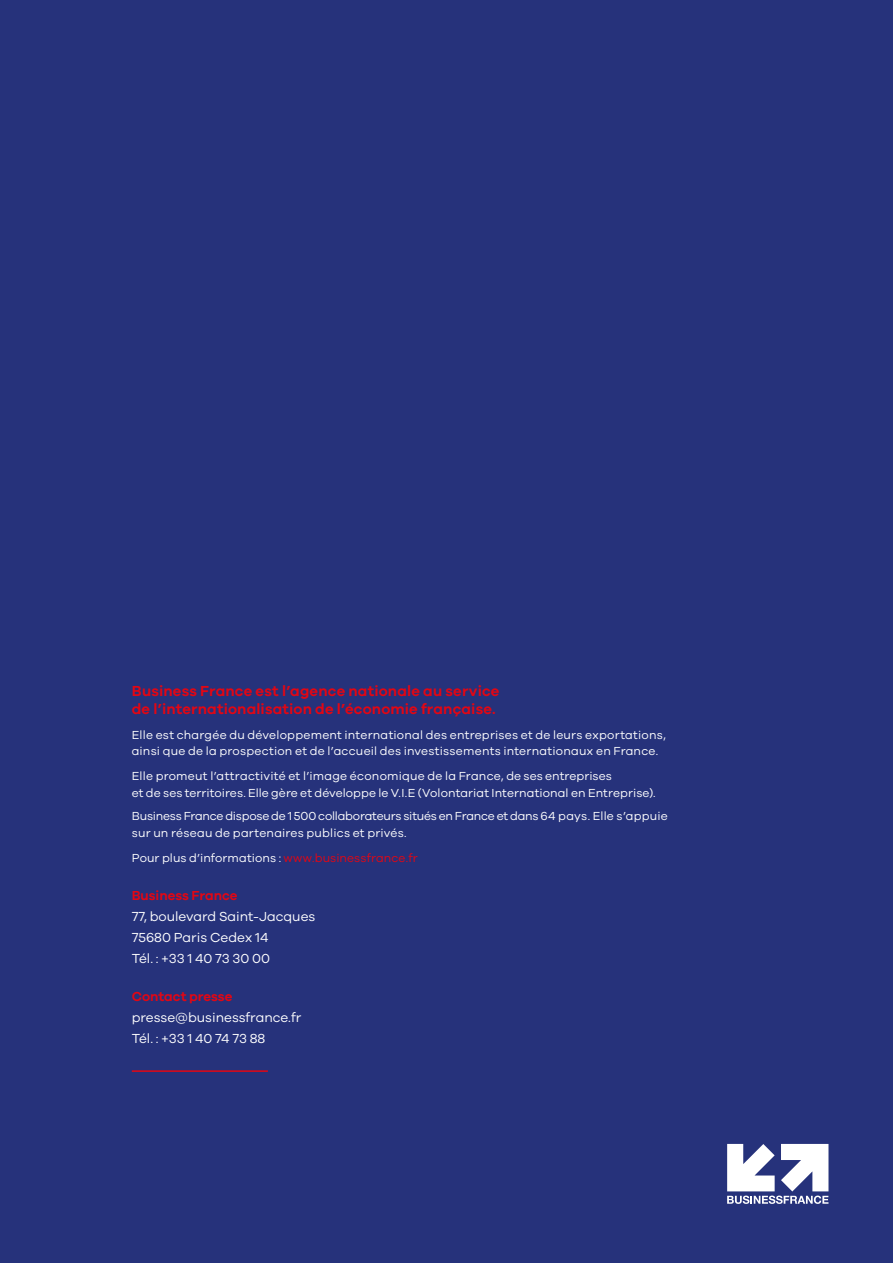
<style>
.page{position:relative;width:893px;height:1263px;background:#26327b}
.page>*{position:absolute;margin:0;border:0;box-sizing:border-box;transform-origin:0 0}
.t1{font:600 15px/18px "Galano Grotesque";letter-spacing:.01em;color:#e30613}
.t2{font:13.5px/21px "Galano Grotesque";color:#fff}
.t3{font:600 13.5px "Galano Grotesque";color:#e30613}
.t4{font:12px/16.5px "Galano Grotesque";letter-spacing:.01em;color:#fff}
.s1{color:#e30613}
</style>
<div class="page">
<svg style="left:727px;top:1144px;width:101px;height:60px"></svg>
<hr style="left:132px;top:1070px;width:136px;height:2px;background:#e30613">
<p class="t1" style="left:132px;top:681px;width:369px">Business France est l’agence nationale au service de l’internationalisation de l’économie française.</p>
<p class="t4" style="left:132px;top:726px;width:536px">Elle est chargée du développement international des entreprises et de leurs exportations, ainsi que de la prospection et de l’accueil des investissements internationaux en France.</p>
<p class="t4" style="left:132px;top:768px;width:525px">Elle promeut l’attractivité et l’image économique de la France, de ses entreprises<br>et de ses territoires. Elle gère et développe le V.I.E (Volontariat International en Entreprise).</p>
<p class="t4" style="left:132px;top:808px;width:537px">Business France dispose de 1 500 collaborateurs situés en France et dans 64 pays. Elle s’appuie sur un réseau de partenaires publics et privés.</p>
<p class="t4" style="left:132px;top:849px;width:287px">Pour plus d’informations : <span class="s1">www.businessfrance.fr</span></p>
<p class="t3" style="left:132px;top:887px;width:107px">Business France</p>
<p class="t2" style="left:132px;top:905px;width:185px">77, boulevard Saint-Jacques<br>75680 Paris Cedex 14<br>Tél. : +33 1 40 73 30 00</p>
<p class="t3" style="left:132px;top:988px;width:102px">Contact presse</p>
<p class="t2" style="left:132px;top:1006px;width:171px">presse@businessfrance.fr<br>Tél. : +33 1 40 74 73 88</p>
</div>
